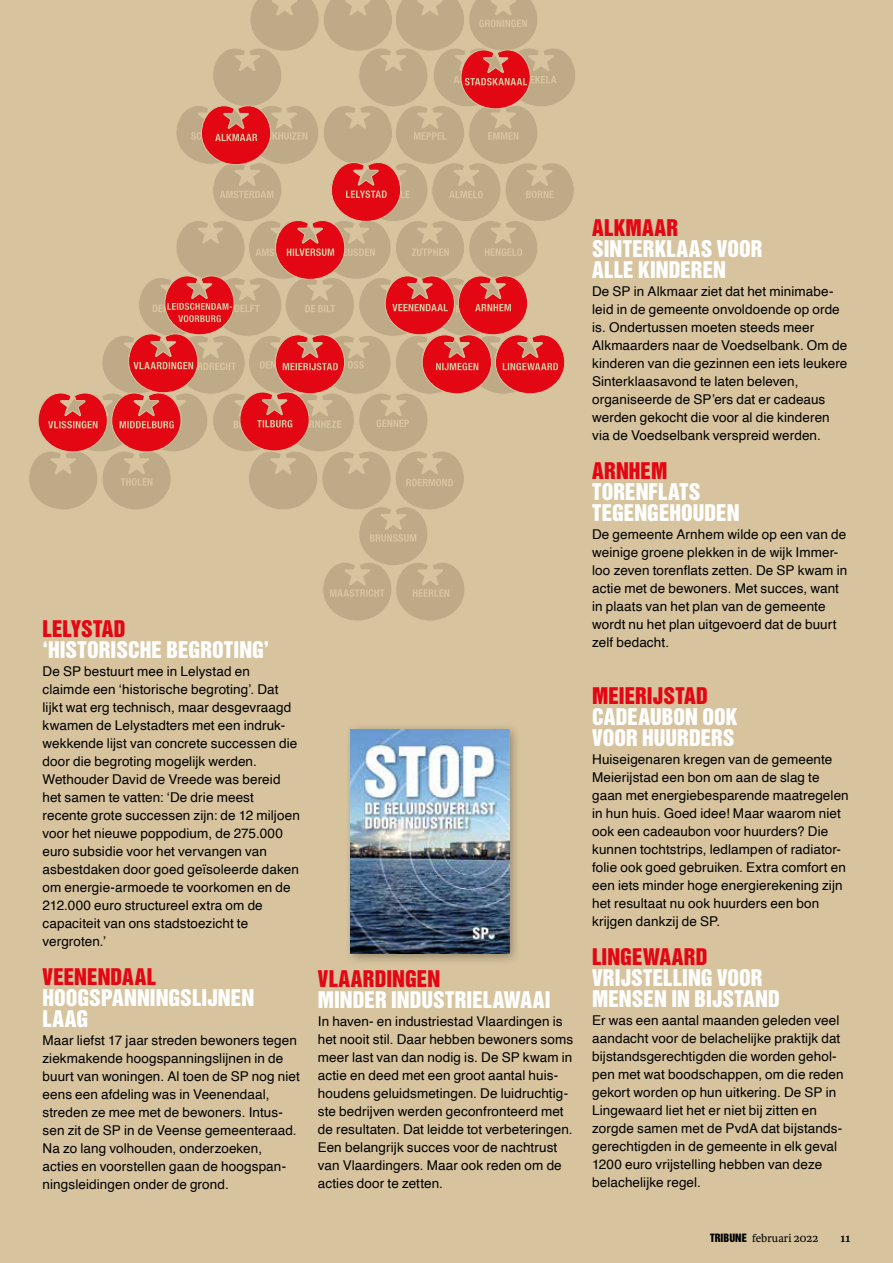
<style>
.page{position:relative;width:893px;height:1263px;background:#d7c49e}
.page>*{position:absolute;margin:0;border:0;box-sizing:border-box;transform-origin:0 0}
.t1{font:21px/21px "Helvetica Inserat";color:#fff}
.t2{font:21px "Helvetica Inserat";letter-spacing:.005em;color:#e30613}
.t3{font:13.5px/18px "Helvetica";letter-spacing:.01em;color:#000}
.t4{font:12px "Karmina";color:#000}
.t5{font:700 12px "Karmina";color:#000}
.s1{font-family:"Helvetica Inserat LT Std";font-size:10.5px}
</style>
<div class="page">
<svg style="left:29px;top:0;width:546px;height:621px"></svg>
<div style="left:344px;top:723px;width:177px;height:242px;background:#000;opacity:.3"></div>
<img style="left:350px;top:729px;width:159px;height:224px">
<h1 class="t2" style="left:43px;top:616px;width:85px">LELYSTAD</h1>
<h1 class="t1" style="left:43px;top:639px;width:228px">‘HISTORISCHE BEGROTING’</h1>
<p class="t3" style="left:43px;top:662px;width:259px">De SP bestuurt mee in Lelystad en claimde een ‘historische begroting’. Dat lijkt wat erg technisch, maar desgevraagd kwamen de Lelystadters met een indruk&shy;wekkende lijst van concrete successen die door die begroting mogelijk werden.<br>Wethouder David de Vreede was bereid het samen te vatten: ‘De drie meest recente grote successen zijn: de 12 miljoen voor het nieuwe poppodium, de 275.000 euro subsidie voor het vervangen van asbestdaken door goed geïsoleerde daken om energie-armoede te voorkomen en de 212.000 euro structureel extra om de capaciteit van ons stadstoezicht te vergroten.’</p>
<h1 class="t2" style="left:43px;top:964px;width:115px">VEENENDAAL</h1>
<h1 class="t1" style="left:43px;top:987px;width:213px">HOOGSPANNINGSLIJNEN<br>LAAG</h1>
<p class="t3" style="left:43px;top:1031px;width:259px">Maar liefst 17 jaar streden bewoners tegen ziekmakende hoogspanningslijnen in de buurt van woningen. Al toen de SP nog niet eens een afdeling was in Veenendaal, streden ze mee met de bewoners. Intus&shy;sen zit de SP in de Veense gemeenteraad.<br>Na zo lang volhouden, onderzoeken, acties en voorstellen gaan de hoogspan&shy;ningsleidingen onder de grond.</p>
<h1 class="t2" style="left:318px;top:966px;width:124px">VLAARDINGEN</h1>
<h1 class="t1" style="left:318px;top:989px;width:234px">MINDER INDUSTRIELAWAAI</h1>
<p class="t3" style="left:318px;top:1012px;width:257px">In haven- en industriestad Vlaardingen is het nooit stil. Daar hebben bewoners soms meer last van dan nodig is. De SP kwam in actie en deed met een groot aantal huis&shy;houdens geluidsmetingen. De luidruchtig&shy;ste bedrijven werden geconfronteerd met de resultaten. Dat leidde tot verbeteringen.<br>Een belangrijk succes voor de nachtrust van Vlaardingers. Maar ook reden om de acties door te zetten.</p>
<h1 class="t2" style="left:592px;top:215px;width:88px">ALKMAAR</h1>
<h1 class="t1" style="left:592px;top:239px;width:172px">SINTERKLAAS VOOR<br>ALLE KINDEREN</h1>
<p class="t3" style="left:592px;top:283px;width:257px">De SP in Alkmaar ziet dat het minimabe&shy;leid in de gemeente onvoldoende op orde is. Ondertussen moeten steeds meer Alkmaarders naar de Voedselbank. Om de kinderen van die gezinnen een iets leukere Sinterklaasavond te laten beleven, organiseerde de SP’ers dat er cadeaus werden gekocht die voor al die kinderen via de Voedselbank verspreid werden.</p>
<h1 class="t2" style="left:592px;top:458px;width:77px">ARNHEM</h1>
<h1 class="t1" style="left:592px;top:482px;width:149px">TORENFLATS<br>TEGENGEHOUDEN</h1>
<p class="t3" style="left:592px;top:526px;width:257px">De gemeente Arnhem wilde op een van de weinige groene plekken in de wijk Immer&shy;loo zeven torenflats zetten. De SP kwam in actie met de bewoners. Met succes, want in plaats van het plan van de gemeente wordt nu het plan uitgevoerd dat de buurt zelf bedacht.</p>
<h1 class="t2" style="left:592px;top:683px;width:117px">MEIERIJSTAD</h1>
<h1 class="t1" style="left:592px;top:707px;width:147px">CADEAUBON OOK<br>VOOR HUURDERS</h1>
<p class="t3" style="left:592px;top:751px;width:258px">Huiseigenaren kregen van de gemeente Meierijstad een bon om aan de slag te gaan met energiebesparende maatregelen in hun huis. Goed idee! Maar waarom niet ook een cadeaubon voor huurders? Die kunnen tochtstrips, ledlampen of radiator&shy;folie ook goed gebruiken. Extra comfort en een iets minder hoge energierekening zijn het resultaat nu ook huurders een bon krijgen dankzij de SP.</p>
<h1 class="t2" style="left:592px;top:944px;width:117px">LINGEWAARD</h1>
<h1 class="t1" style="left:592px;top:968px;width:189px">VRIJSTELLING VOOR<br>MENSEN IN BIJSTAND</h1>
<p class="t3" style="left:592px;top:1012px;width:253px">Er was een aantal maanden geleden veel aandacht voor de belachelijke praktijk dat bijstandsgerechtigden die worden gehol&shy;pen met wat boodschappen, om die reden gekort worden op hun uitkering. De SP in Lingewaard liet het er niet bij zitten en zorgde samen met de PvdA dat bijstands&shy;gerechtigden in de gemeente in elk geval 1200 euro vrijstelling hebben van deze belachelijke regel.</p>
<p class="t4" style="left:710px;top:1231px;width:110px"><span class="s1">TRIBUNE</span> februari 2022</p>
<p class="t5" style="left:841px;top:1231px;width:11px">11</p>
</div>
